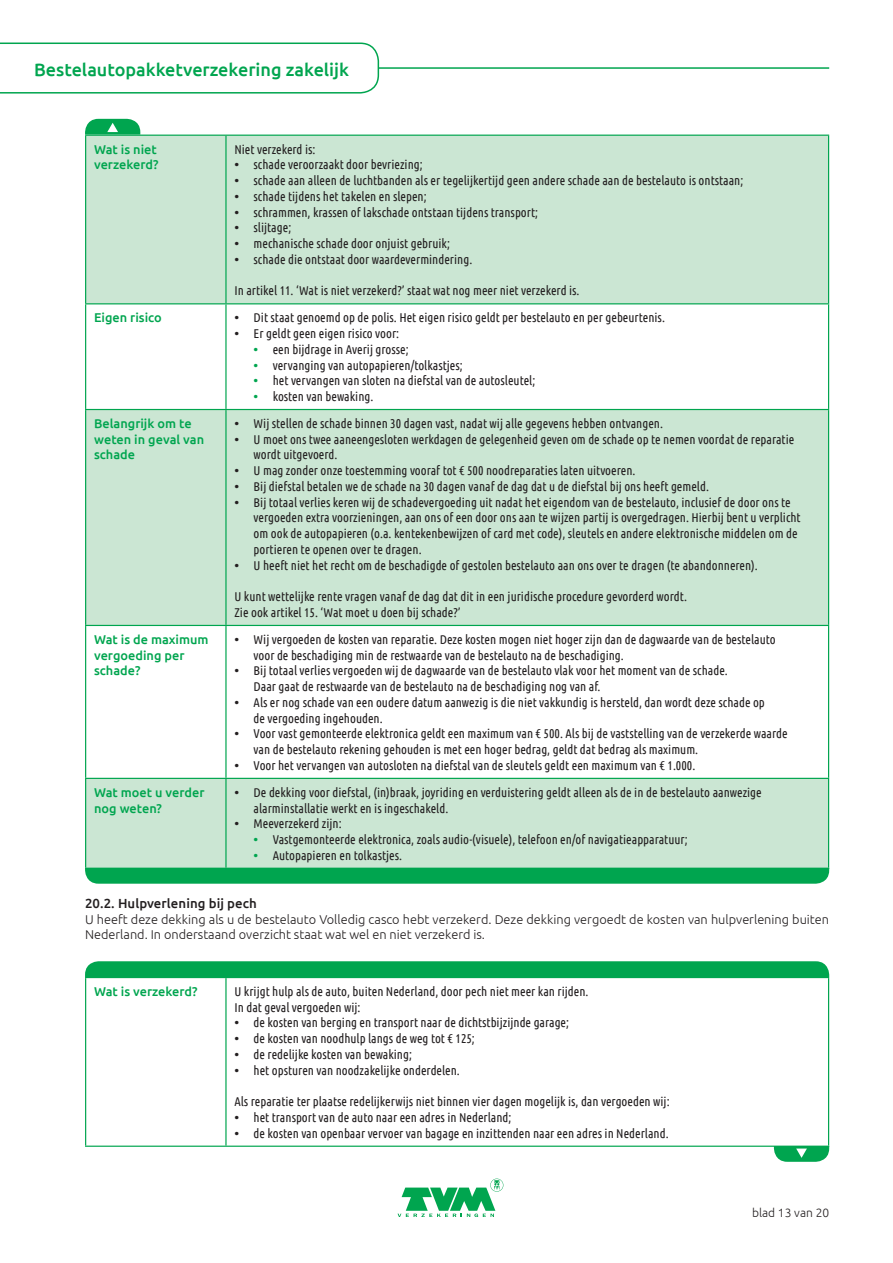
<style>
.page{position:relative;width:893px;height:1263px;background:#fff}
.page>*{position:absolute;margin:0;border:0;box-sizing:border-box;transform-origin:0 0}
.t1{font:500 18px "Ubuntu";color:#00a54f}
.Bodykopje_zw{font:500 13.2px "Ubuntu";letter-spacing:.005em;color:#231f20}
.Body_tabel{font:12.75px/15.8px "Ubuntu Condensed";color:#231f20}
.Body{font:300 12.75px/15.8px "Ubuntu";color:#231f20}
.Body-2{font:500 12.75px/15.8px "Ubuntu";color:#00a54f}
.t2{font:300 12px "Ubuntu";color:#231f20}
.s1{font-family:"Ubuntu";font-weight:500}
.s2{font-family:"Ubuntu";font-weight:500;color:#00a54f}
</style>
<div class="page">
<svg style="left:774px;top:1147px;width:55px;height:15px"></svg>
<div style="left:86px;top:136px;width:742px;height:732px;background:#cbe6d3"></div>
<svg style="left:86px;top:304px;width:742px;height:474px"></svg>
<hr style="left:85px;top:135px;width:141px;height:1px;background:#00a54f">
<hr style="left:85px;top:136px;width:1px;height:167px;background:#00a54f">
<hr style="left:226px;top:135px;width:603px;height:1px;background:#00a54f">
<hr style="left:225px;top:136px;width:2px;height:167px;background:#00a54f">
<hr style="left:828px;top:136px;width:1px;height:167px;background:#00a54f">
<hr style="left:85px;top:303px;width:141px;height:1px;background:#00a54f">
<hr style="left:85px;top:304px;width:1px;height:105px;background:#00a54f">
<hr style="left:226px;top:303px;width:603px;height:1px;background:#00a54f">
<hr style="left:225px;top:304px;width:2px;height:105px;background:#00a54f">
<hr style="left:828px;top:304px;width:1px;height:105px;background:#00a54f">
<hr style="left:85px;top:409px;width:141px;height:1px;background:#00a54f">
<hr style="left:85px;top:410px;width:1px;height:215px;background:#00a54f">
<hr style="left:226px;top:409px;width:603px;height:1px;background:#00a54f">
<hr style="left:225px;top:410px;width:2px;height:215px;background:#00a54f">
<hr style="left:828px;top:410px;width:1px;height:215px;background:#00a54f">
<hr style="left:85px;top:625px;width:141px;height:1px;background:#00a54f">
<hr style="left:85px;top:626px;width:1px;height:152px;background:#00a54f">
<hr style="left:226px;top:625px;width:603px;height:1px;background:#00a54f">
<hr style="left:225px;top:626px;width:2px;height:152px;background:#00a54f">
<hr style="left:828px;top:626px;width:1px;height:152px;background:#00a54f">
<hr style="left:85px;top:778px;width:141px;height:1px;background:#00a54f">
<hr style="left:85px;top:779px;width:1px;height:89px;background:#00a54f">
<hr style="left:226px;top:778px;width:603px;height:1px;background:#00a54f">
<hr style="left:225px;top:779px;width:2px;height:89px;background:#00a54f">
<hr style="left:828px;top:779px;width:1px;height:89px;background:#00a54f">
<hr style="left:85px;top:977px;width:141px;height:1px;background:#00a54f">
<hr style="left:85px;top:978px;width:1px;height:167px;background:#00a54f">
<hr style="left:226px;top:977px;width:603px;height:1px;background:#00a54f">
<hr style="left:225px;top:978px;width:2px;height:167px;background:#00a54f">
<hr style="left:828px;top:978px;width:1px;height:167px;background:#00a54f">
<hr style="left:85px;top:1145px;width:141px;height:2px;background:#00a54f">
<hr style="left:226px;top:1145px;width:603px;height:2px;background:#00a54f">
<div style="left:85px;top:961px;width:744px;height:16px;background:#00a54f"></div>
<div style="left:85px;top:868px;width:744px;height:16px;background:#00a54f"></div>
<svg style="left:85px;top:119px;width:55px;height:16px"></svg>
<svg style="left:398px;top:1178px;width:105px;height:39px"></svg>
<hr style="left:85px;top:67px;width:744px;height:2px;background:#00a54f">
<svg style="left:0;top:42px;width:380px;height:52px"></svg>
<h1 class="t1" style="left:34px;top:58px;width:317px">Bestelautopakketverzekering zakelijk</h1>
<p class="Body-2" style="left:94px;top:141px;width:66px">Wat is niet verzekerd?</p>
<p class="Body_tabel" style="left:234px;top:141px;width:82px">Niet verzekerd is:</p>
<p class="Body_tabel" style="left:234px;top:156px;width:190px"><span class="s1">•</span> schade veroorzaakt door bevriezing;</p>
<p class="Body_tabel" style="left:234px;top:172px;width:510px"><span class="s1">•</span> schade aan alleen de luchtbanden als er tegelijkertijd geen andere schade aan de bestelauto is ontstaan;</p>
<p class="Body_tabel" style="left:234px;top:188px;width:194px"><span class="s1">•</span> schade tijdens het takelen en slepen;</p>
<p class="Body_tabel" style="left:234px;top:204px;width:305px"><span class="s1">•</span> schrammen, krassen of lakschade ontstaan tijdens transport;</p>
<p class="Body_tabel" style="left:234px;top:219px;width:58px"><span class="s1">•</span> slijtage;</p>
<p class="Body_tabel" style="left:234px;top:235px;width:217px"><span class="s1">•</span> mechanische schade door onjuist gebruik;</p>
<p class="Body_tabel" style="left:234px;top:251px;width:239px"><span class="s1">•</span> schade die ontstaat door waardevermindering.</p>
<p class="Body_tabel" style="left:234px;top:282px;width:347px">In artikel 11. ‘Wat is niet verzekerd?’ staat wat nog meer niet verzekerd is.</p>
<p class="Body-2" style="left:94px;top:309px;width:69px">Eigen risico</p>
<p class="Body_tabel" style="left:234px;top:309px;width:432px"><span class="s1">•</span> Dit staat genoemd op de polis. Het eigen risico geldt per bestelauto en per gebeurtenis.</p>
<p class="Body_tabel" style="left:234px;top:325px;width:166px"><span class="s1">•</span> Er geldt geen eigen risico voor:</p>
<p class="Body_tabel" style="left:254px;top:341px;width:157px"><span class="s2">•</span> een bijdrage in Averij grosse;</p>
<p class="Body_tabel" style="left:254px;top:357px;width:211px"><span class="s2">•</span> vervanging van autopapieren/tolkastjes;</p>
<p class="Body_tabel" style="left:254px;top:372px;width:283px"><span class="s2">•</span> het vervangen van sloten na diefstal van de autosleutel;</p>
<p class="Body_tabel" style="left:254px;top:388px;width:121px"><span class="s2">•</span> kosten van bewaking.</p>
<p class="Body-2" style="left:94px;top:415px;width:112px">Belangrijk om te weten in geval van schade</p>
<p class="Body_tabel" style="left:234px;top:415px;width:430px"><span class="s1">•</span> Wij stellen de schade binnen 30 dagen vast, nadat wij alle gegevens hebben ontvangen.</p>
<p class="Body_tabel" style="left:254px;top:431px;width:542px;text-indent:-19px"><span class="s1">•</span> U moet ons twee aaneengesloten werkdagen de gelegenheid geven om de schade op te nemen voordat de reparatie wordt uitgevoerd.</p>
<p class="Body_tabel" style="left:234px;top:462px;width:402px"><span class="s1">•</span> U mag zonder onze toestemming vooraf tot € 500 noodreparaties laten uitvoeren.</p>
<p class="Body_tabel" style="left:234px;top:478px;width:476px"><span class="s1">•</span> Bij diefstal betalen we de schade na 30 dagen vanaf de dag dat u de diefstal bij ons heeft gemeld.</p>
<p class="Body_tabel" style="left:254px;top:494px;width:549px;text-indent:-19px"><span class="s1">•</span> Bij totaal verlies keren wij de schadevergoeding uit nadat het eigendom van de bestelauto, inclusief de door ons te vergoeden extra voorzieningen, aan ons of een door ons aan te wijzen partij is overgedragen. Hierbij bent u verplicht om ook de autopapieren (o.a. kentekenbewijzen of card met code), sleutels en andere elektronische middelen om de portieren te openen over te dragen.</p>
<p class="Body_tabel" style="left:234px;top:557px;width:525px"><span class="s1">•</span> U heeft niet het recht om de beschadigde of gestolen bestelauto aan ons over te dragen (te abandonneren).</p>
<p class="Body_tabel" style="left:234px;top:588px;width:454px">U kunt wettelijke rente vragen vanaf de dag dat dit in een juridische procedure gevorderd wordt.<br>Zie ook artikel 15. ‘Wat moet u doen bij schade?’</p>
<p class="Body-2" style="left:94px;top:631px;width:116px">Wat is de maximum vergoeding per schade?</p>
<p class="Body_tabel" style="left:254px;top:631px;width:524px;text-indent:-19px"><span class="s1">•</span> Wij vergoeden de kosten van reparatie. Deze kosten mogen niet hoger zijn dan de dagwaarde van de bestelauto voor de beschadiging min de restwaarde van de bestelauto na de beschadiging.</p>
<p class="Body_tabel" style="left:254px;top:662px;width:476px;text-indent:-19px"><span class="s1">•</span> Bij totaal verlies vergoeden wij de dagwaarde van de bestelauto vlak voor het moment van de schade.<br>Daar gaat de restwaarde van de bestelauto na de beschadiging nog van af.</p>
<p class="Body_tabel" style="left:254px;top:694px;width:513px;text-indent:-19px"><span class="s1">•</span> Als er nog schade van een oudere datum aanwezig is die niet vakkundig is hersteld, dan wordt deze schade op de vergoeding ingehouden.</p>
<p class="Body_tabel" style="left:254px;top:725px;width:536px;text-indent:-19px"><span class="s1">•</span> Voor vast gemonteerde elektronica geldt een maximum van € 500. Als bij de vaststelling van de verzekerde waarde van de bestelauto rekening gehouden is met een hoger bedrag, geldt dat bedrag als maximum.</p>
<p class="Body_tabel" style="left:234px;top:757px;width:462px"><span class="s1">•</span> Voor het vervangen van autosloten na diefstal van de sleutels geldt een maximum van € 1.000.</p>
<p class="Body-2" style="left:94px;top:784px;width:112px">Wat moet u verder nog weten?</p>
<p class="Body_tabel" style="left:254px;top:784px;width:510px;text-indent:-19px"><span class="s1">•</span> De dekking voor diefstal, (in)braak, joyriding en verduistering geldt alleen als de in de bestelauto aanwezige alarminstallatie werkt en is ingeschakeld.</p>
<p class="Body_tabel" style="left:234px;top:815px;width:109px"><span class="s1">•</span> Meeverzekerd zijn:</p>
<p class="Body_tabel" style="left:254px;top:831px;width:436px"><span class="s2">•</span> Vastgemonteerde elektronica, zoals audio-(visuele), telefoon en/of navigatieapparatuur;</p>
<p class="Body_tabel" style="left:254px;top:847px;width:150px"><span class="s2">•</span> Autopapieren en tolkastjes.</p>
<p class="Bodykopje_zw" style="left:85px;top:895px;width:173px">20.2. Hulpverlening bij pech</p>
<p class="Body" style="left:85px;top:911px;width:746px">U heeft deze dekking als u de bestelauto Volledig casco hebt verzekerd. Deze dekking vergoedt de kosten van hulpverlening buiten<br>Nederland. In onderstaand overzicht staat wat wel en niet verzekerd is.</p>
<p class="Body-2" style="left:94px;top:983px;width:105px">Wat is verzekerd?</p>
<p class="Body_tabel" style="left:234px;top:983px;width:356px">U krijgt hulp als de auto, buiten Nederland, door pech niet meer kan rijden.</p>
<p class="Body_tabel" style="left:234px;top:999px;width:128px">In dat geval vergoeden wij:</p>
<p class="Body_tabel" style="left:234px;top:1014px;width:336px"><span class="s1">•</span> de kosten van berging en transport naar de dichtstbijzijnde garage;</p>
<p class="Body_tabel" style="left:234px;top:1030px;width:242px"><span class="s1">•</span> de kosten van noodhulp langs de weg tot € 125;</p>
<p class="Body_tabel" style="left:234px;top:1046px;width:179px"><span class="s1">•</span> de redelijke kosten van bewaking;</p>
<p class="Body_tabel" style="left:234px;top:1062px;width:227px"><span class="s1">•</span> het opsturen van noodzakelijke onderdelen.</p>
<p class="Body_tabel" style="left:234px;top:1093px;width:437px">Als reparatie ter plaatse redelijkerwijs niet binnen vier dagen mogelijk is, dan vergoeden wij:</p>
<p class="Body_tabel" style="left:234px;top:1109px;width:278px"><span class="s1">•</span> het transport van de auto naar een adres in Nederland;</p>
<p class="Body_tabel" style="left:234px;top:1125px;width:436px"><span class="s1">•</span> de kosten van openbaar vervoer van bagage en inzittenden naar een adres in Nederland.</p>
<p class="t2" style="left:752px;top:1205px;width:79px">blad 13 van 20</p>
</div>
